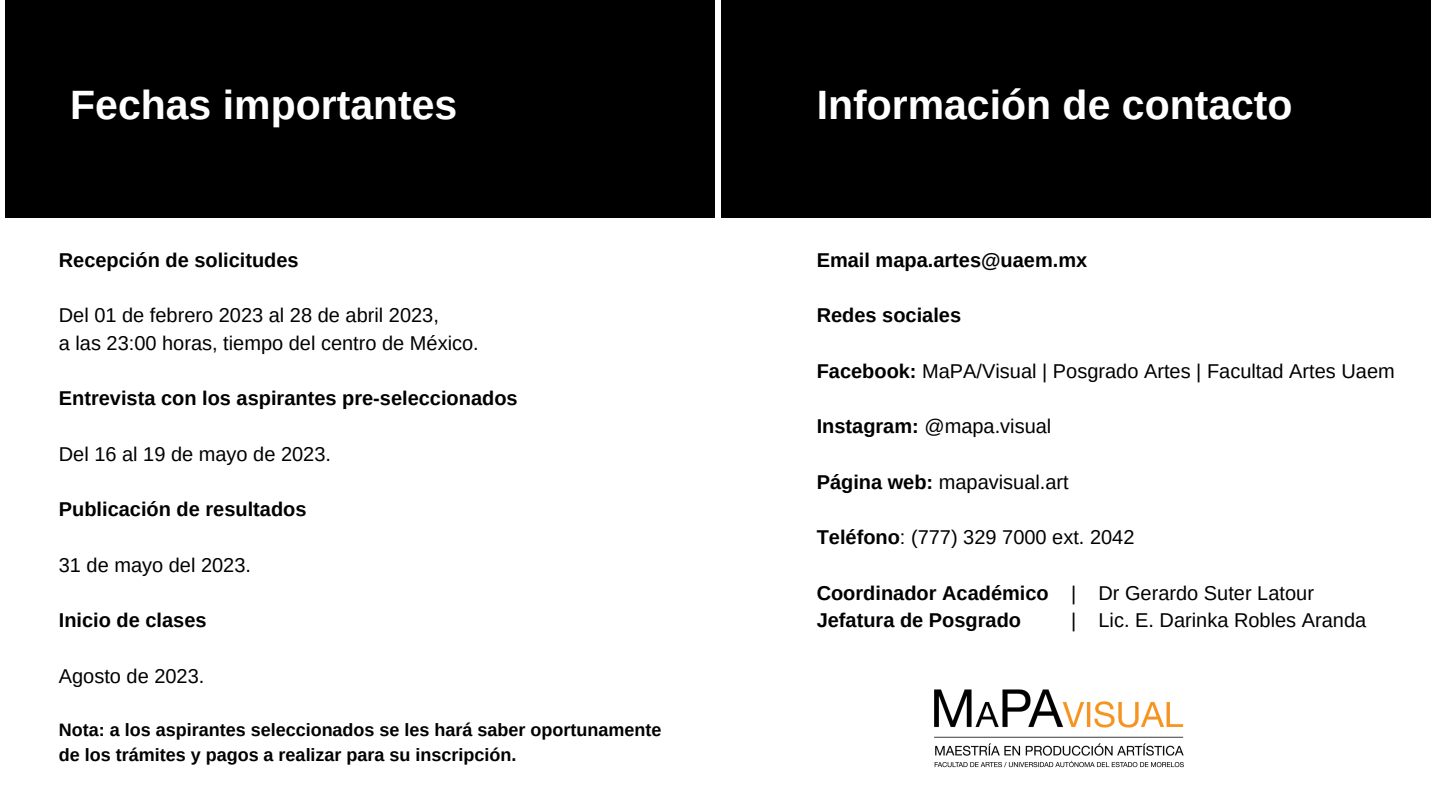
<style>
.page{position:relative;width:1440px;height:810px;background:#fff}
.page>*{position:absolute;margin:0;border:0;box-sizing:border-box;transform-origin:0 0}
.t1{font:700 41px "Arimo";color:#fff}
.t2{font:20px/27.8px "Arimo";color:#000}
.t3{font:700 20px/27.8px "Arimo";color:#000}
.t4{font:700 18px/24.8px "Arimo";color:#000}
.s1{font-weight:700}
.s2{font-weight:400}
</style>
<div class="page">
<div style="left:5px;top:0;width:710px;height:217px;background:#000"></div>
<img style="left:934px;top:689px;width:250px;height:79px">
<div style="left:722px;top:0;width:709px;height:217px;background:#000"></div>
<h1 class="t1" style="left:70px;top:82px;width:389px">Fechas importantes</h1>
<p class="t3" style="left:59px;top:246px;width:241px">Recepción de solicitudes</p>
<p class="t2" style="left:59px;top:301px;width:422px">Del 01 de febrero 2023 al 28 de abril 2023,<br>a las 23:00 horas, tiempo del centro de México.</p>
<p class="t3" style="left:59px;top:385px;width:460px">Entrevista con los aspirantes pre-seleccionados</p>
<p class="t2" style="left:59px;top:440px;width:274px">Del 16 al 19 de mayo de 2023.</p>
<p class="t3" style="left:59px;top:496px;width:249px">Publicación de resultados</p>
<p class="t2" style="left:59px;top:551px;width:194px">31 de mayo del 2023.</p>
<p class="t3" style="left:59px;top:607px;width:149px">Inicio de clases</p>
<p class="t2" style="left:59px;top:662px;width:147px">Agosto de 2023.</p>
<p class="t4" style="left:59px;top:718px;width:604px">Nota: a los aspirantes seleccionados se les hará saber oportunamente de los trámites y pagos a realizar para su inscripción.</p>
<h1 class="t1" style="left:817px;top:82px;width:477px">Información de contacto</h1>
<p class="t3" style="left:817px;top:246px;width:272px">Email mapa.artes@uaem.mx</p>
<p class="t3" style="left:817px;top:301px;width:146px">Redes sociales</p>
<p class="t2" style="left:817px;top:357px;width:580px"><span class="s1">Facebook:</span> MaPA/Visual | Posgrado Artes | Facultad Artes Uaem</p>
<p class="t2" style="left:817px;top:412px;width:236px"><span class="s1">Instagram:</span> @mapa.visual</p>
<p class="t2" style="left:817px;top:468px;width:254px"><span class="s1">Página web:</span> mapavisual.art</p>
<p class="t2" style="left:817px;top:523px;width:319px"><span class="s1">Teléfono</span>: (777) 329 7000 ext. 2042</p>
<p class="t3" style="left:817px;top:579px;width:499px">Coordinador Académico <span class="s2">| Dr Gerardo Suter Latour<br></span>Jefatura de Posgrado</p>
<p class="t2" style="left:1071px;top:607px;width:297px">| Lic. E. Darinka Robles Aranda</p>
</div>
